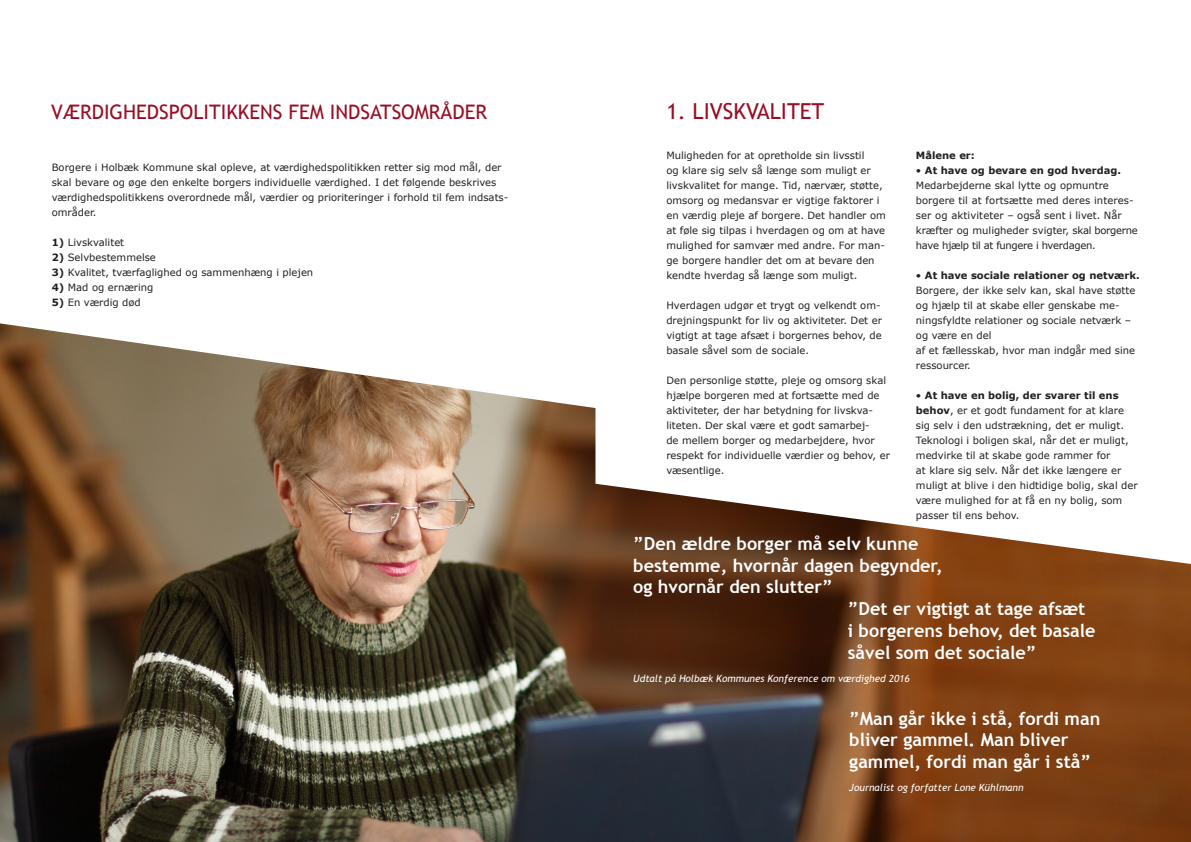
<style>
.page{position:relative;width:1191px;height:842px;background:#fff}
.page>*{position:absolute;margin:0;border:0;box-sizing:border-box;transform-origin:0 0}
.t1{font:22px "Trebuchet MS";color:#980e25}
.t2{font:20px "Trebuchet MS";color:#980e25}
.t3{font:700 18px/21.6px "Trebuchet MS";color:#fff}
.BRØDTEKST{font:10px/15px "Verdana";color:#231f20}
.t4{font:italic 10px "Trebuchet MS";color:#fff}
.BRØDTEKST-2{font:700 10px "Verdana";color:#231f20}
.s1{font-weight:700}
</style>
<div class="page">
<img style="left:0;top:323px;width:1191px;height:519px">
<p class="t2" style="left:51px;top:100px;width:437px">VÆRDIGHEDSPOLITIKKENS FEM INDSATSOMRÅDER</p>
<p class="t1" style="left:666px;top:98px;width:159px">1. LIVSKVALITET</p>
<p class="BRØDTEKST" style="left:666px;top:147px;width:221px">Muligheden for at opretholde sin livsstil<br>og klare sig selv så længe som muligt er livskvalitet for mange. Tid, nærvær, støtte, omsorg og medansvar er vigtige faktorer i en værdig pleje af borgere. Det handler om at føle sig tilpas i hverdagen og om at have mulighed for samvær med andre. For man&shy;ge borgere handler det om at bevare den kendte hverdag så længe som muligt.</p>
<p class="BRØDTEKST" style="left:666px;top:297px;width:217px">Hverdagen udgør et trygt og velkendt om&shy;drejningspunkt for liv og aktiviteter. Det er vigtigt at tage afsæt i borgernes behov, de basale såvel som de sociale.</p>
<p class="BRØDTEKST" style="left:666px;top:372px;width:225px">Den personlige støtte, pleje og omsorg skal hjælpe borgeren med at fortsætte med de aktiviteter, der har betydning for livskva&shy;liteten. Der skal være et godt samarbej-<br>de mellem borger og medarbejdere, hvor respekt for individuelle værdier og behov, er væsentlige.</p>
<p class="BRØDTEKST" style="left:52px;top:160px;width:458px">Borgere i Holbæk Kommune skal opleve, at værdighedspolitikken retter sig mod mål, der skal bevare og øge den enkelte borgers individuelle værdighed. I det følgende beskrives værdighedspolitikkens overordnede mål, værdier og prioriteringer i forhold til fem indsats&shy;områder.</p>
<p class="BRØDTEKST" style="left:52px;top:235px;width:74px"><span class="s1">1)</span> Livskvalitet</p>
<p class="BRØDTEKST" style="left:52px;top:250px;width:106px"><span class="s1">2)</span> Selvbestemmelse</p>
<p class="BRØDTEKST" style="left:52px;top:265px;width:263px"><span class="s1">3)</span> Kvalitet, tværfaglighed og sammenhæng i plejen</p>
<p class="BRØDTEKST" style="left:52px;top:280px;width:103px"><span class="s1">4)</span> Mad og ernæring</p>
<p class="BRØDTEKST" style="left:52px;top:295px;width:91px"><span class="s1">5)</span> En værdig død</p>
<p class="BRØDTEKST-2" style="left:916px;top:148px;width:61px">Målene er:</p>
<p class="BRØDTEKST" style="left:916px;top:162px;width:223px">• <span class="s1">At have og bevare en god hverdag.<br></span>Medarbejderne skal lytte og opmuntre borgere til at fortsætte med deres interes&shy;ser og aktiviteter – også sent i livet. Når kræfter og muligheder svigter, skal borgerne have hjælp til at fungere i hverdagen.</p>
<p class="BRØDTEKST" style="left:916px;top:267px;width:225px">• <span class="s1">At have sociale relationer og netværk.<br></span>Borgere, der ikke selv kan, skal have støtte og hjælp til at skabe eller genskabe me&shy;ningsfyldte relationer og sociale netværk – og være en del<br>af et fællesskab, hvor man indgår med sine ressourcer.</p>
<p class="BRØDTEKST" style="left:916px;top:387px;width:223px">• <span class="s1">At have en bolig, der svarer til ens behov</span>, er et godt fundament for at klare sig selv i den udstrækning, det er muligt.<br>Teknologi i boligen skal, når det er muligt, medvirke til at skabe gode rammer for<br>at klare sig selv. Når det ikke længere er muligt at blive i den hidtidige bolig, skal der være mulighed for at få en ny bolig, som passer til ens behov.</p>
<p class="t3" style="left:633px;top:533px;width:311px">”Den ældre borger må selv kunne bestemme, hvornår dagen begynder, og hvornår den slutter”</p>
<p class="t3" style="left:848px;top:598px;width:249px">”Det er vigtigt at tage afsæt<br>i borgerens behov, det basale såvel som det sociale”</p>
<p class="t4" style="left:633px;top:672px;width:278px">Udtalt på Holbæk Kommunes Konference om værdighed 2016</p>
<p class="t3" style="left:849px;top:708px;width:252px">”Man går ikke i stå, fordi man bliver gammel. Man bliver gammel, fordi man går i stå”</p>
<p class="t4" style="left:849px;top:781px;width:176px">Journalist og forfatter Lone Kühlmann</p>
</div>
